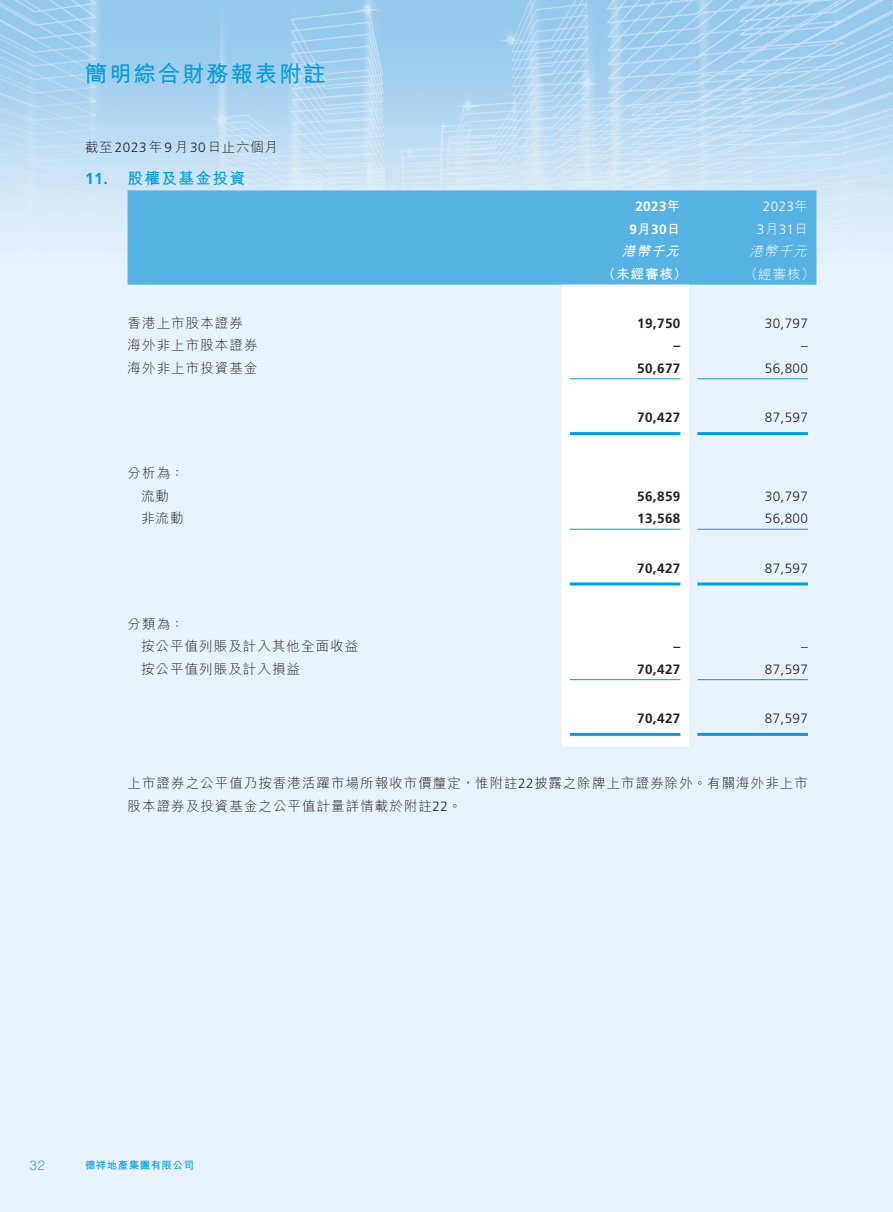
<style>
.page{position:relative;width:893px;height:1212px;background:#fff}
.page>*{position:absolute;margin:0;border:0;box-sizing:border-box;transform-origin:0 0}
.t1{font:700 22.5px "M Hei HK";letter-spacing:.08em;color:#069ddc}
.t2{font:700 15.75px "M Hei HK";letter-spacing:.08em;color:#069ddc}
.t3{font:300 13.5px/22.5px "M Hei HK";letter-spacing:.08em;color:#231f20}
.t4{font:700 13.5px "Frutiger LT Std";letter-spacing:.03em;color:#231f20}
.t5{font:300 13.5px "Frutiger LT Std";letter-spacing:.03em;color:#231f20}
.t6{font:700 13.5px "Frutiger LT Std";letter-spacing:.03em;color:#fff}
.t7{font:300 13.5px "Frutiger LT Std";letter-spacing:.03em;color:#fff}
.t8{font:700 13.5px "M Hei HK";color:#fff}
.t9{font:300 13.5px "M Hei HK";color:#fff}
.t10{font:italic 700 13.5px "M Hei HK";color:#fff}
.t11{font:italic 300 13.5px "M Hei HK";color:#fff}
.t12{font:300 13.5px "Helvetica LT Std";color:#30aae1}
.t13{font:700 10.5px "M Hei HK";letter-spacing:.04em;color:#069ddc}
.s1{font-family:"Frutiger LT Std"}
.s2{font-family:"M Hei HK"}
</style>
<div class="page">
<img style="left:0;top:0;width:892px;height:1212px">
<hr style="left:892px;top:0;width:1px;height:1212px;background:#e6f2fa">
<div style="left:128px;top:190px;width:688px;height:95px;background:#57b2e4"></div>
<svg style="left:561px;top:285px;width:128px;height:462px"></svg>
<hr style="left:570px;top:378px;width:110px;height:1px;background:#069ddc">
<hr style="left:697px;top:378px;width:111px;height:1px;background:#069ddc">
<hr style="left:570px;top:432px;width:110px;height:3px;background:#069ddc">
<hr style="left:697px;top:432px;width:111px;height:3px;background:#069ddc">
<hr style="left:570px;top:529px;width:110px;height:1px;background:#069ddc">
<hr style="left:697px;top:529px;width:111px;height:1px;background:#069ddc">
<hr style="left:570px;top:582px;width:110px;height:3px;background:#069ddc">
<hr style="left:697px;top:582px;width:111px;height:3px;background:#069ddc">
<hr style="left:570px;top:679px;width:110px;height:1px;background:#069ddc">
<hr style="left:697px;top:679px;width:111px;height:1px;background:#069ddc">
<hr style="left:570px;top:733px;width:110px;height:3px;background:#069ddc">
<hr style="left:697px;top:733px;width:111px;height:3px;background:#069ddc">
<h1 class="t1" style="left:85px;top:58px;width:242px">簡明綜合財務報表附註</h1>
<p class="t3" style="left:85px;top:136px;width:194px">截至<span class="s1">2023</span>年 <span class="s1">9</span> 月 <span class="s1">30</span>日止六個月</p>
<p class="t2" style="left:85px;top:167px;width:162px"><span class="s1">11.</span> 股權及基金投資</p>
<p class="t6" style="left:635px;top:199px;width:47px">2023<span class="s2">年</span></p>
<p class="t7" style="left:763px;top:199px;width:47px">2023<span class="s2">年</span></p>
<p class="t6" style="left:629px;top:221px;width:53px">9<span class="s2">月</span>30<span class="s2">日</span></p>
<p class="t7" style="left:757px;top:221px;width:53px">3<span class="s2">月</span>31<span class="s2">日</span></p>
<p class="t10" style="left:622px;top:241px;width:63px">港幣千元</p>
<p class="t11" style="left:749px;top:244px;width:62px">港幣千元</p>
<p class="t8" style="left:602px;top:264px;width:86px">（未經審核）</p>
<p class="t9" style="left:744px;top:267px;width:72px">（經審核）</p>
<p class="t3" style="left:128px;top:312px;width:117px">香港上市股本證券</p>
<p class="t4" style="left:637px;top:315px;width:45px">19,750</p>
<p class="t5" style="left:765px;top:316px;width:45px">30,797</p>
<p class="t3" style="left:128px;top:334px;width:131px">海外非上市股本證券</p>
<p class="t4" style="left:674px;top:338px;width:8px">–</p>
<p class="t5" style="left:801px;top:338px;width:8px">–</p>
<p class="t3" style="left:128px;top:357px;width:131px">海外非上市投資基金</p>
<p class="t4" style="left:637px;top:360px;width:45px">50,677</p>
<p class="t5" style="left:765px;top:361px;width:45px">56,800</p>
<p class="t4" style="left:637px;top:410px;width:45px">70,427</p>
<p class="t5" style="left:765px;top:410px;width:45px">87,597</p>
<p class="t3" style="left:128px;top:462px;width:58px;text-align:center">分析為：流動</p>
<p class="t4" style="left:637px;top:488px;width:45px">56,859</p>
<p class="t5" style="left:765px;top:489px;width:45px">30,797</p>
<p class="t3" style="left:141px;top:507px;width:44px">非流動</p>
<p class="t4" style="left:637px;top:511px;width:45px">13,568</p>
<p class="t5" style="left:765px;top:511px;width:45px">56,800</p>
<p class="t4" style="left:637px;top:560px;width:45px">70,427</p>
<p class="t5" style="left:765px;top:561px;width:45px">87,597</p>
<p class="t3" style="left:141px;top:612px;width:219px;text-indent:-14px">分類為：<br>按公平值列賬及計入其他全面收益</p>
<p class="t4" style="left:674px;top:639px;width:8px">–</p>
<p class="t5" style="left:801px;top:639px;width:8px">–</p>
<p class="t3" style="left:141px;top:657px;width:161px">按公平值列賬及計入損益</p>
<p class="t4" style="left:637px;top:661px;width:45px">70,427</p>
<p class="t5" style="left:765px;top:661px;width:45px">87,597</p>
<p class="t4" style="left:637px;top:711px;width:45px">70,427</p>
<p class="t5" style="left:765px;top:711px;width:45px">87,597</p>
<p class="t3" style="left:128px;top:772px;width:682px">上市證券之公平值乃按香港活躍市場所報收市價釐定，惟附註<span class="s1">22</span>披露之除牌上市證券除外。有關海外非上市股本證券及投資基金之公平值計量詳情載於附註<span class="s1">22</span>。</p>
<p class="t12" style="left:29px;top:1156px;width:17px">32</p>
<p class="t13" style="left:85px;top:1157px;width:110px">德祥地產集團有限公司</p>
</div>
